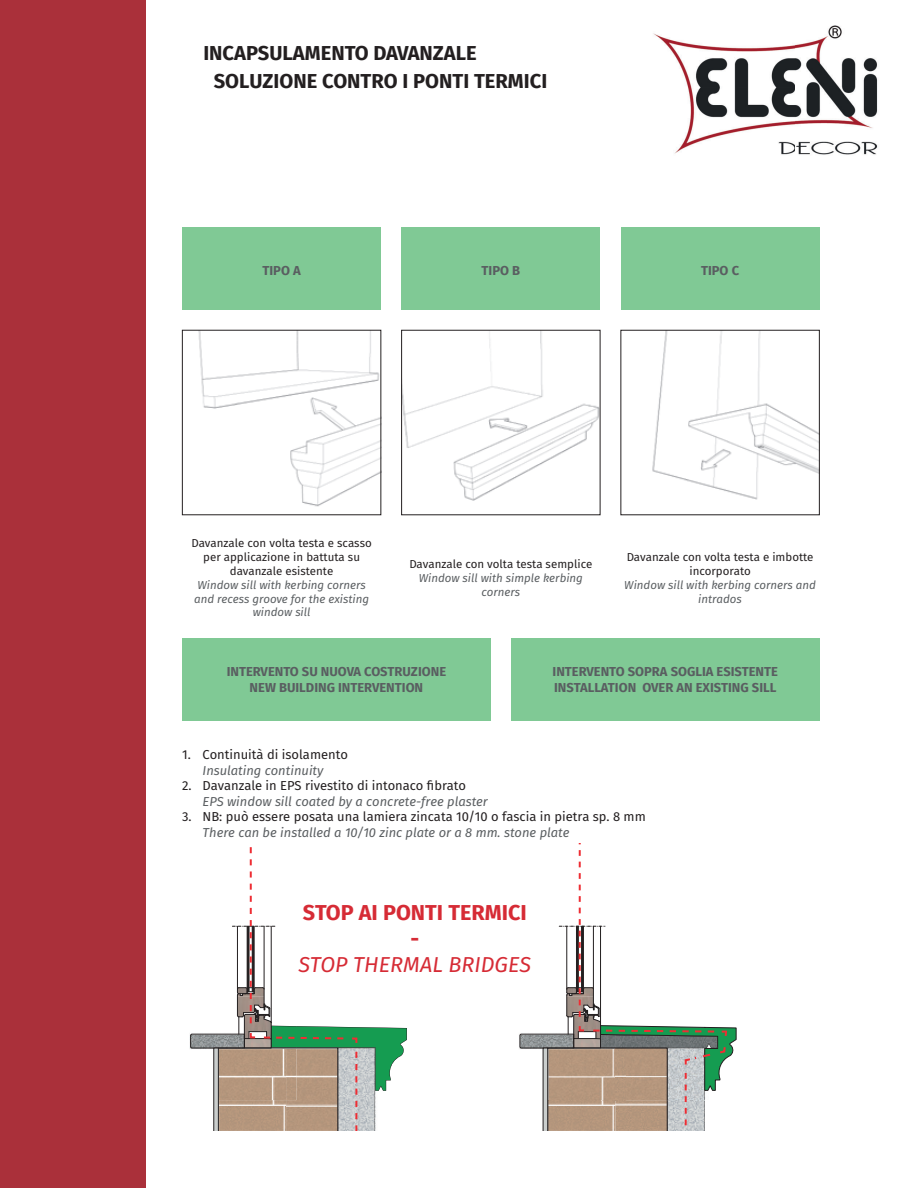
<style>
.page{position:relative;width:918px;height:1188px;background:#fff}
.page>*{position:absolute;margin:0;border:0;box-sizing:border-box;transform-origin:0 0}
.t1{font:700 21.6px/26px "Fira Sans";color:#d62b35;text-align:center}
.t2{font:italic 21.6px "Fira Sans";color:#d62b35}
.t3{font:700 20.1px/28px "Fira Sans";color:#231f20}
.t4{font:12.9px "Fira Sans";color:#231f20}
.t5{font:700 12.9px/15.6px "Fira Sans";color:#5a5e61}
.t6{font:italic 12.9px "Fira Sans";color:#5a5e61}
.t7{font:11.55px/13.8px "Fira Sans";color:#231f20;text-align:center}
.t8{font:italic 11.55px/13.8px "Fira Sans";color:#5a5e61;text-align:center}
</style>
<div class="page">
<div style="left:0;top:0;width:146px;height:1188px;background:#aa303a"></div>
<img style="left:653px;top:25px;width:225px;height:130px">
<svg style="left:520px;top:843px;width:216px;height:288px"></svg>
<svg style="left:190px;top:847px;width:217px;height:284px"></svg>
<img style="left:403px;top:332px;width:195px;height:169px">
<div style="left:401px;top:330px;width:199px;height:185px;border:1px solid #231f20"></div>
<img style="left:198px;top:332px;width:181px;height:175px">
<img style="left:652px;top:330px;width:168px;height:185px">
<div style="left:182px;top:227px;width:199px;height:83px;background:#80c995"></div>
<div style="left:182px;top:638px;width:309px;height:82px;background:#80c995"></div>
<div style="left:511px;top:638px;width:309px;height:82px;background:#80c995"></div>
<div style="left:401px;top:227px;width:199px;height:83px;background:#80c995"></div>
<div style="left:621px;top:227px;width:199px;height:83px;background:#80c995"></div>
<h2 class="t3" style="left:214px;top:43px;width:335px;text-indent:-10px">INCAPSULAMENTO DAVANZALE<br>SOLUZIONE CONTRO I PONTI TERMICI</h2>
<p class="t5" style="left:262px;top:265px;width:40px">TIPO A</p>
<p class="t5" style="left:482px;top:265px;width:40px">TIPO B</p>
<p class="t5" style="left:701px;top:265px;width:40px">TIPO C</p>
<p class="t7" style="left:191px;top:537px;width:182px">Davanzale con volta testa e scasso per applicazione in battuta su davanzale esistente</p>
<p class="t8" style="left:194px;top:578px;width:176px">Window sill with kerbing corners and recess groove for the existing window sill</p>
<p class="t7" style="left:409px;top:558px;width:185px">Davanzale con volta testa semplice</p>
<p class="t8" style="left:419px;top:571px;width:166px">Window sill with simple kerbing corners</p>
<p class="t7" style="left:627px;top:551px;width:188px">Davanzale con volta testa e imbotte incorporato</p>
<p class="t8" style="left:624px;top:578px;width:193px">Window sill with kerbing corners and intrados</p>
<p class="t5" style="left:227px;top:666px;width:221px;text-align:center">INTERVENTO SU NUOVA COSTRUZIONE<br>NEW BUILDING INTERVENTION</p>
<p class="t5" style="left:553px;top:666px;width:227px">INTERVENTO SOPRA SOGLIA ESISTENTE<br>INSTALLATION OVER AN EXISTING SILL</p>
<p class="t4" style="left:182px;top:749px;width:167px">1. Continuità di isolamento</p>
<p class="t6" style="left:203px;top:765px;width:122px">Insulating continuity</p>
<p class="t4" style="left:182px;top:780px;width:285px">2. Davanzale in EPS rivestito di intonaco fibrato</p>
<p class="t6" style="left:203px;top:796px;width:287px">EPS window sill coated by a concrete-free plaster</p>
<p class="t4" style="left:182px;top:811px;width:465px">3. NB: può essere posata una lamiera zincata 10/10 o fascia in pietra sp. 8 mm</p>
<p class="t6" style="left:203px;top:827px;width:368px">There can be installed a 10/10 zinc plate or a 8 mm. stone plate</p>
<h1 class="t1" style="left:303px;top:903px;width:225px">STOP AI PONTI TERMICI -</h1>
<h1 class="t2" style="left:299px;top:955px;width:234px">STOP THERMAL BRIDGES</h1>
</div>
